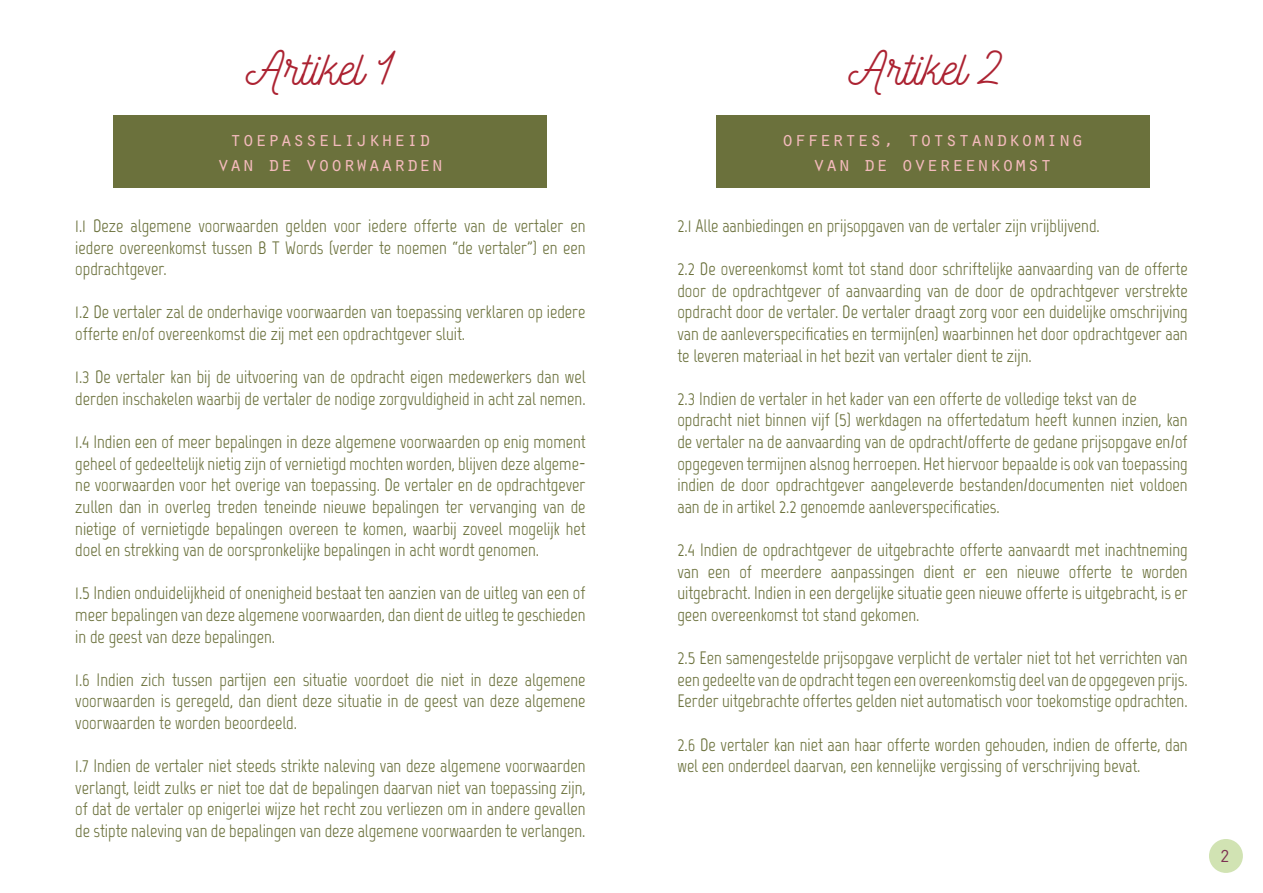
<style>
.page{position:relative;width:1263px;height:893px;background:#fff}
.page>*{position:absolute;margin:0;border:0;box-sizing:border-box;transform-origin:0 0}
.t1{font:47.7px "Nickainley";color:#ac2332}
.t2{font:21px "Orator Std";color:#f4bbbd}
.t3{font:18px/21.6px "Marvel";color:#6b713c;text-align:justify}
.t4{font:18px "Orator Std";color:#7d3152}
</style>
<div class="page">
<div style="left:1209px;top:839px;width:34px;height:34px;background:#d1e3b3;border-radius:50%"></div>
<div style="left:114px;top:115px;width:433px;height:72px;background:#6b713c"></div>
<div style="left:716px;top:115px;width:433px;height:72px;background:#6b713c"></div>
<p class="t1" style="left:246px;top:37px;width:150px">Artikel 1</p>
<p class="t2" style="left:230px;top:124px;width:203px">toepasselijkheid</p>
<p class="t2" style="left:217px;top:149px;width:228px">van de voorwaarden</p>
<p class="t3" style="left:75px;top:215px;width:512px">1.1 Deze algemene voorwaarden gelden voor iedere offerte van de vertaler en iedere overeenkomst tussen B T Words (verder te noemen “de vertaler”) en een opdrachtgever.</p>
<p class="t3" style="left:75px;top:301px;width:512px">1.2 De vertaler zal de onderhavige voorwaarden van toepassing verklaren op iedere offerte en/of overeenkomst die zij met een opdrachtgever sluit.</p>
<p class="t3" style="left:75px;top:366px;width:512px">1.3 De vertaler kan bij de uitvoering van de opdracht eigen medewerkers dan wel derden inschakelen waarbij de vertaler de nodige zorgvuldigheid in acht zal nemen.</p>
<p class="t3" style="left:75px;top:431px;width:512px">1.4 Indien een of meer bepalingen in deze algemene voorwaarden op enig moment geheel of gedeeltelijk nietig zijn of vernietigd mochten worden, blijven deze algeme&shy;ne voorwaarden voor het overige van toepassing. De vertaler en de opdrachtgever zullen dan in overleg treden teneinde nieuwe bepalingen ter vervanging van de nietige of vernietigde bepalingen overeen te komen, waarbij zoveel mogelijk het doel en strekking van de oorspronkelijke bepalingen in acht wordt genomen.</p>
<p class="t3" style="left:75px;top:582px;width:512px">1.5 Indien onduidelijkheid of onenigheid bestaat ten aanzien van de uitleg van een of meer bepalingen van deze algemene voorwaarden, dan dient de uitleg te geschieden in de geest van deze bepalingen.</p>
<p class="t3" style="left:75px;top:669px;width:512px">1.6 Indien zich tussen partijen een situatie voordoet die niet in deze algemene voorwaarden is geregeld, dan dient deze situatie in de geest van deze algemene voorwaarden te worden beoordeeld.</p>
<p class="t3" style="left:75px;top:755px;width:512px">1.7 Indien de vertaler niet steeds strikte naleving van deze algemene voorwaarden verlangt, leidt zulks er niet toe dat de bepalingen daarvan niet van toepassing zijn, of dat de vertaler op enigerlei wijze het recht zou verliezen om in andere gevallen de stipte naleving van de bepalingen van deze algemene voorwaarden te verlangen.</p>
<p class="t1" style="left:848px;top:37px;width:156px">Artikel 2</p>
<p class="t2" style="left:781px;top:124px;width:304px">offertes, totstandkoming</p>
<p class="t2" style="left:813px;top:149px;width:241px">van de overeenkomst</p>
<p class="t3" style="left:677px;top:215px;width:424px">2.1 Alle aanbiedingen en prijsopgaven van de vertaler zijn vrijblijvend.</p>
<p class="t3" style="left:677px;top:258px;width:512px">2.2 De overeenkomst komt tot stand door schriftelijke aanvaarding van de offerte door de opdrachtgever of aanvaarding van de door de opdrachtgever verstrekte opdracht door de vertaler. De vertaler draagt zorg voor een duidelijke omschrijving van de aanleverspecificaties en termijn(en) waarbinnen het door opdrachtgever aan te leveren materiaal in het bezit van vertaler dient te zijn.</p>
<p class="t3" style="left:677px;top:388px;width:461px">2.3 Indien de vertaler in het kader van een offerte de volledige tekst van de</p>
<p class="t3" style="left:677px;top:409px;width:512px">opdracht niet binnen vijf (5) werkdagen na offertedatum heeft kunnen inzien, kan de vertaler na de aanvaarding van de opdracht/offerte de gedane prijsopgave en/of opgegeven termijnen alsnog herroepen. Het hiervoor bepaalde is ook van toepassing indien de door opdrachtgever aangeleverde bestanden/documenten niet voldoen aan de in artikel 2.2 genoemde aanleverspecificaties.</p>
<p class="t3" style="left:677px;top:539px;width:512px">2.4 Indien de opdrachtgever de uitgebrachte offerte aanvaardt met inachtneming van een of meerdere aanpassingen dient er een nieuwe offerte te worden uitgebracht. Indien in een dergelijke situatie geen nieuwe offerte is uitgebracht, is er geen overeenkomst tot stand gekomen.</p>
<p class="t3" style="left:677px;top:647px;width:512px">2.5 Een samengestelde prijsopgave verplicht de vertaler niet tot het verrichten van een gedeelte van de opdracht tegen een overeenkomstig deel van de opgegeven prijs.<br>Eerder uitgebrachte offertes gelden niet automatisch voor toekomstige opdrachten.</p>
<p class="t3" style="left:677px;top:733px;width:512px">2.6 De vertaler kan niet aan haar offerte worden gehouden, indien de offerte, dan wel een onderdeel daarvan, een kennelijke vergissing of verschrijving bevat.</p>
<p class="t4" style="left:1219px;top:843px;width:12px">2</p>
</div>
